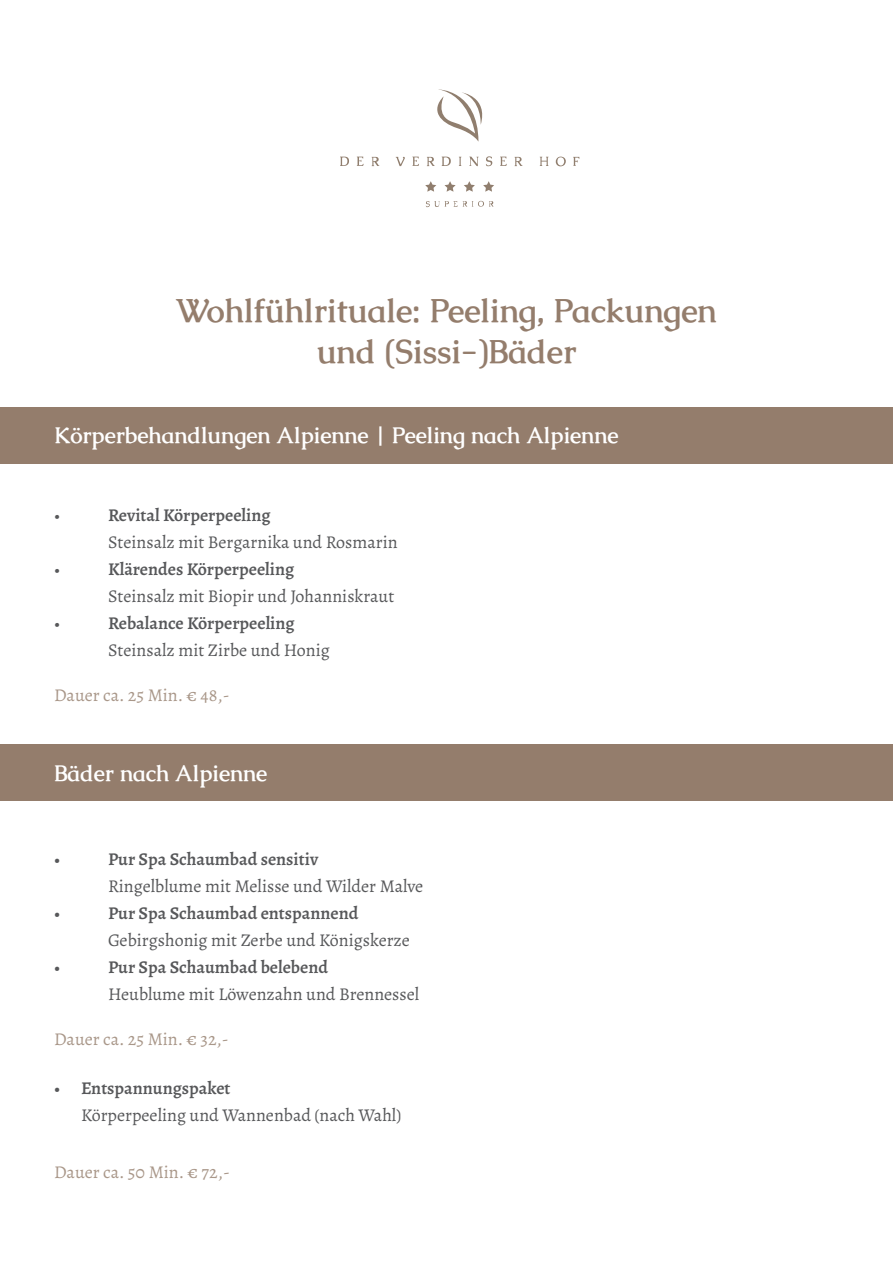
<style>
.page{position:relative;width:893px;height:1263px;background:#fff}
.page>*{position:absolute;margin:0;border:0;box-sizing:border-box;transform-origin:0 0}
.t1{font:700 33px "Caudex";color:#947d6c}
.t2{font:700 22.5px "Caudex";color:#fff}
.t3{font:18px/27px "Alegreya";color:#57585a}
.t4{font:600 18px "Alegreya";color:#57585a}
.t5{font:18px "Alegreya";color:#a99789}
.s1{font-weight:600}
</style>
<div class="page">
<svg style="left:437px;top:89px;width:46px;height:53px"></svg>
<svg style="left:340px;top:157px;width:9px;height:9px"></svg>
<svg style="left:357px;top:157px;width:7px;height:9px"></svg>
<svg style="left:372px;top:157px;width:7px;height:9px"></svg>
<svg style="left:396px;top:157px;width:9px;height:9px"></svg>
<svg style="left:412px;top:157px;width:7px;height:9px"></svg>
<svg style="left:427px;top:157px;width:8px;height:9px"></svg>
<svg style="left:442px;top:157px;width:9px;height:9px"></svg>
<svg style="left:459px;top:157px;width:2px;height:9px"></svg>
<svg style="left:469px;top:157px;width:10px;height:9px"></svg>
<svg style="left:486px;top:156px;width:6px;height:10px"></svg>
<svg style="left:500px;top:157px;width:7px;height:9px"></svg>
<svg style="left:514px;top:157px;width:9px;height:9px"></svg>
<svg style="left:540px;top:157px;width:8px;height:9px"></svg>
<svg style="left:556px;top:157px;width:10px;height:9px"></svg>
<svg style="left:573px;top:157px;width:6px;height:9px"></svg>
<svg style="left:426px;top:201px;width:68px;height:6px"></svg>
<svg style="left:425px;top:181px;width:11px;height:11px"></svg>
<svg style="left:444px;top:181px;width:12px;height:11px"></svg>
<svg style="left:464px;top:181px;width:11px;height:11px"></svg>
<svg style="left:483px;top:181px;width:11px;height:11px"></svg>
<div style="left:0;top:407px;width:893px;height:56px;background:#947d6c"></div>
<div style="left:0;top:744px;width:893px;height:57px;background:#947d6c"></div>
<p class="t1" style="left:176px;top:289px;width:542px">Wohlfühlrituale: Peeling, Packungen</p>
<p class="t1" style="left:317px;top:330px;width:261px">und (Sissi-)Bäder</p>
<p class="t2" style="left:54px;top:421px;width:566px">Körperbehandlungen Alpienne | Peeling nach Alpienne</p>
<p class="t3" style="left:54px;top:502px;width:8px">•</p>
<p class="t4" style="left:108px;top:504px;width:164px">Revital Körperpeeling</p>
<p class="t3" style="left:108px;top:529px;width:291px">Steinsalz mit Bergarnika und Rosmarin</p>
<p class="t3" style="left:54px;top:556px;width:8px">•</p>
<p class="t4" style="left:108px;top:558px;width:188px">Klärendes Körperpeeling</p>
<p class="t3" style="left:108px;top:583px;width:288px">Steinsalz mit Biopir und Johanniskraut</p>
<p class="t3" style="left:54px;top:610px;width:8px">•</p>
<p class="t4" style="left:108px;top:612px;width:188px">Rebalance Körperpeeling</p>
<p class="t3" style="left:108px;top:637px;width:223px">Steinsalz mit Zirbe und Honig</p>
<p class="t5" style="left:54px;top:684px;width:177px">Dauer ca. 25 Min. € 48,-</p>
<p class="t2" style="left:54px;top:758px;width:215px">Bäder nach Alpienne</p>
<p class="t4" style="left:54px;top:848px;width:8px">•</p>
<p class="t4" style="left:108px;top:848px;width:212px">Pur Spa Schaumbad sensitiv</p>
<p class="t3" style="left:108px;top:873px;width:317px">Ringelblume mit Melisse und Wilder Malve</p>
<p class="t4" style="left:54px;top:902px;width:8px">•</p>
<p class="t4" style="left:108px;top:902px;width:252px">Pur Spa Schaumbad entspannend</p>
<p class="t3" style="left:108px;top:927px;width:303px">Gebirgshonig mit Zerbe und Königskerze</p>
<p class="t4" style="left:54px;top:956px;width:8px">•</p>
<p class="t4" style="left:108px;top:956px;width:222px">Pur Spa Schaumbad belebend</p>
<p class="t3" style="left:108px;top:981px;width:313px">Heublume mit Löwenzahn und Brennessel</p>
<p class="t5" style="left:54px;top:1028px;width:176px">Dauer ca. 25 Min. € 32,-</p>
<p class="t3" style="left:81px;top:1074px;width:322px;text-indent:-27px"><span class="s1">• Entspannungspaket<br></span>Körperpeeling und Wannenbad (nach Wahl)</p>
<p class="t5" style="left:54px;top:1160px;width:177px">Dauer ca. 50 Min. € 72,-</p>
</div>
